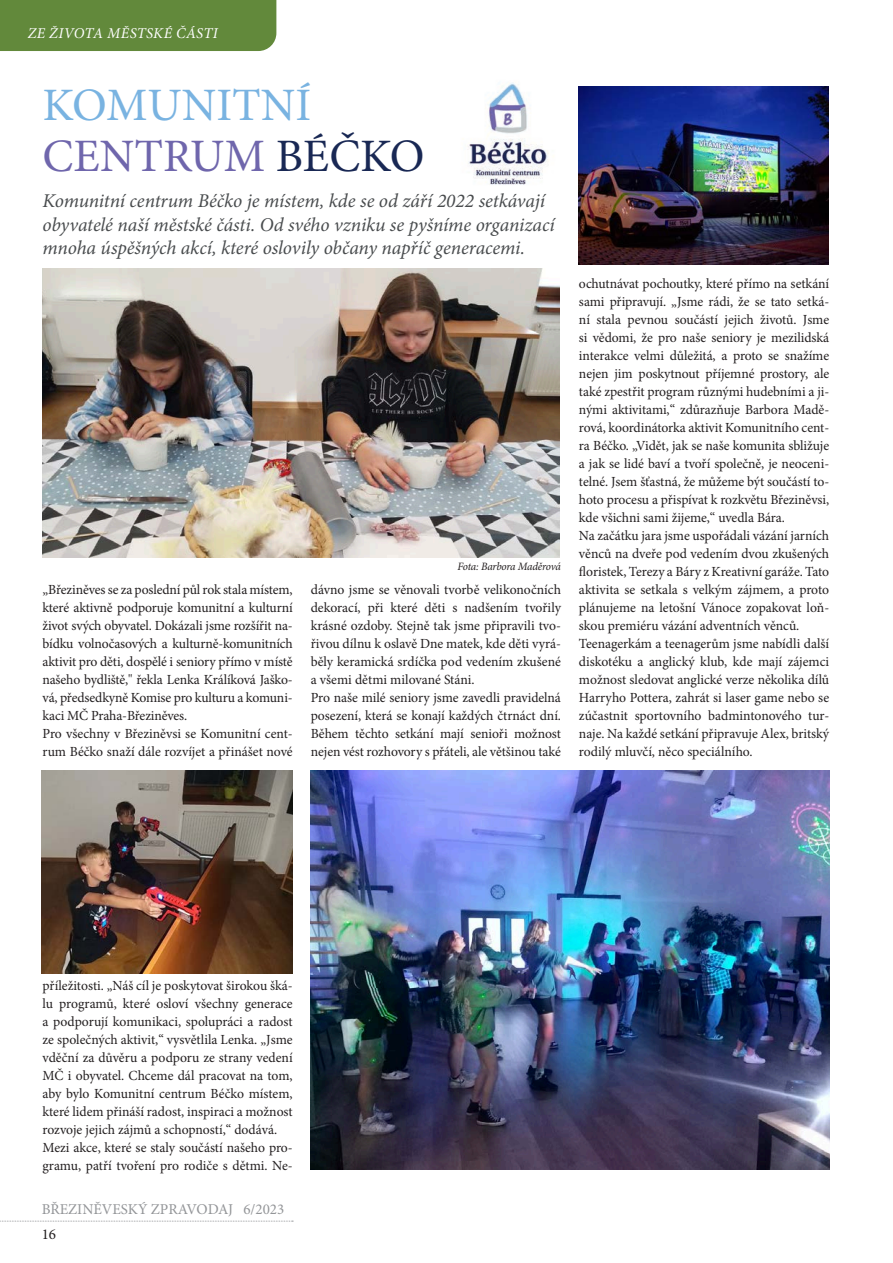
<style>
.page{position:relative;width:893px;height:1263px;background:#fff}
.page>*{position:absolute;margin:0;border:0;box-sizing:border-box;transform-origin:0 0}
.t1{font:46.5px/51px "Minion Pro";color:#79b3e1}
.t2{font:italic 19.5px/23.4px "Minion Pro";letter-spacing:-.005em;color:#494c4e}
.t3{font:15px "Minion Pro";color:#939598}
.t4{font:italic 15px "Minion Pro";letter-spacing:.02em;color:#fff}
.t5{font:15px "Minion Pro";color:#231f20}
.t6{font:13.95px/18px "Minion Pro";letter-spacing:-.005em;color:#231f20}
.t7{font:italic 11.25px "Minion Pro";letter-spacing:-.02em;color:#231f20}
.s1{color:#6f66ac}
.s2{color:#192854}
</style>
<div class="page">
<svg style="left:0;top:1221px;width:293px;height:1px"></svg>
<img style="left:468px;top:82px;width:81px;height:103px">
<div style="left:0;top:0;width:276px;height:51px;background:#62893b"></div>
<img style="left:43px;top:269px;width:517px;height:288px">
<img style="left:579px;top:87px;width:250px;height:178px">
<img style="left:311px;top:771px;width:518px;height:398px">
<img style="left:42px;top:771px;width:251px;height:203px">
<p class="t4" style="left:28px;top:23px;width:192px">ZE ŽIVOTA MĚSTSKÉ ČÁSTI</p>
<h1 class="t1" style="left:43px;top:80px;width:384px">KOMUNITNÍ<br><span class="s1">CENTRUM</span> <span class="s2">BÉČKO</span></h1>
<h2 class="t2" style="left:43px;top:189px;width:514px">Komunitní centrum Béčko je místem, kde se od září 2022 setkávají obyvatelé naší městské části. Od svého vzniku se pyšníme organizací mnoha úspěšných akcí, které oslovily občany napříč generacemi.</h2>
<p class="t6" style="left:43px;top:581px;width:252px">„Březiněves se za poslední půl rok stala místem, které aktivně podporuje komunitní a kulturní život svých obyvatel. Dokázali jsme rozšířit na&shy;bídku volnočasových a kulturně-komunitních aktivit pro děti, dospělé i seniory přímo v místě našeho bydliště," řekla Lenka Králíková Jaško&shy;vá, předsedkyně Komise pro kulturu a komuni&shy;kaci MČ Praha-Březiněves.<br>Pro všechny v Březiněvsi se Komunitní cent&shy;rum Béčko snaží dále rozvíjet a přinášet nové</p>
<p class="t7" style="left:457px;top:558px;width:105px">Fota: Barbora Maděrová</p>
<p class="t6" style="left:311px;top:581px;width:252px">dávno jsme se věnovali tvorbě velikonočních dekorací, při které děti s nadšením tvořily krásné ozdoby. Stejně tak jsme připravili tvo&shy;řivou dílnu k oslavě Dne matek, kde děti vyrá&shy;běly keramická srdíčka pod vedením zkušené a všemi dětmi milované Stáni.<br>Pro naše milé seniory jsme zavedli pravidelná posezení, která se konají každých čtrnáct dní.<br>Během těchto setkání mají senioři možnost nejen vést rozhovory s přáteli, ale většinou také</p>
<p class="t6" style="left:579px;top:275px;width:252px">ochutnávat pochoutky, které přímo na setkání sami připravují. „Jsme rádi, že se tato setká&shy;ní stala pevnou součástí jejich životů. Jsme si vědomi, že pro naše seniory je mezilidská interakce velmi důležitá, a proto se snažíme nejen jim poskytnout příjemné prostory, ale také zpestřit program různými hudebními a ji&shy;nými aktivitami,“ zdůrazňuje Barbora Madě&shy;rová, koordinátorka aktivit Komunitního cent&shy;ra Béčko. „Vidět, jak se naše komunita sbližuje a jak se lidé baví a tvoří společně, je neoceni&shy;telné. Jsem šťastná, že můžeme být součástí to&shy;hoto procesu a přispívat k rozkvětu Březiněvsi, kde všichni sami žijeme,“ uvedla Bára.<br>Na začátku jara jsme uspořádali vázání jarních věnců na dveře pod vedením dvou zkušených floristek, Terezy a Báry z Kreativní garáže. Tato aktivita se setkala s velkým zájmem, a proto plánujeme na letošní Vánoce zopakovat loň&shy;skou premiéru vázání adventních věnců.<br>Teenagerkám a teenagerům jsme nabídli další diskotéku a anglický klub, kde mají zájemci možnost sledovat anglické verze několika dílů Harryho Pottera, zahrát si laser game nebo se zúčastnit sportovního badmintonového tur&shy;naje. Na každé setkání připravuje Alex, britský rodilý mluvčí, něco speciálního.</p>
<p class="t6" style="left:43px;top:977px;width:252px">příležitosti. „Náš cíl je poskytovat širokou šká&shy;lu programů, které osloví všechny generace a podporují komunikaci, spolupráci a radost ze společných aktivit,“ vysvětlila Lenka. „Jsme vděční za důvěru a podporu ze strany vedení MČ i obyvatel. Chceme dál pracovat na tom, aby bylo Komunitní centrum Béčko místem, které lidem přináší radost, inspiraci a možnost rozvoje jejich zájmů a schopností,“ dodává.<br>Mezi akce, které se staly součástí našeho pro&shy;gramu, patří tvoření pro rodiče s dětmi. Ne-</p>
<p class="t3" style="left:42px;top:1199px;width:244px">BŘEZINĚVESKÝ ZPRAVODAJ 6/2023</p>
<p class="t5" style="left:42px;top:1224px;width:16px">16</p>
</div>
